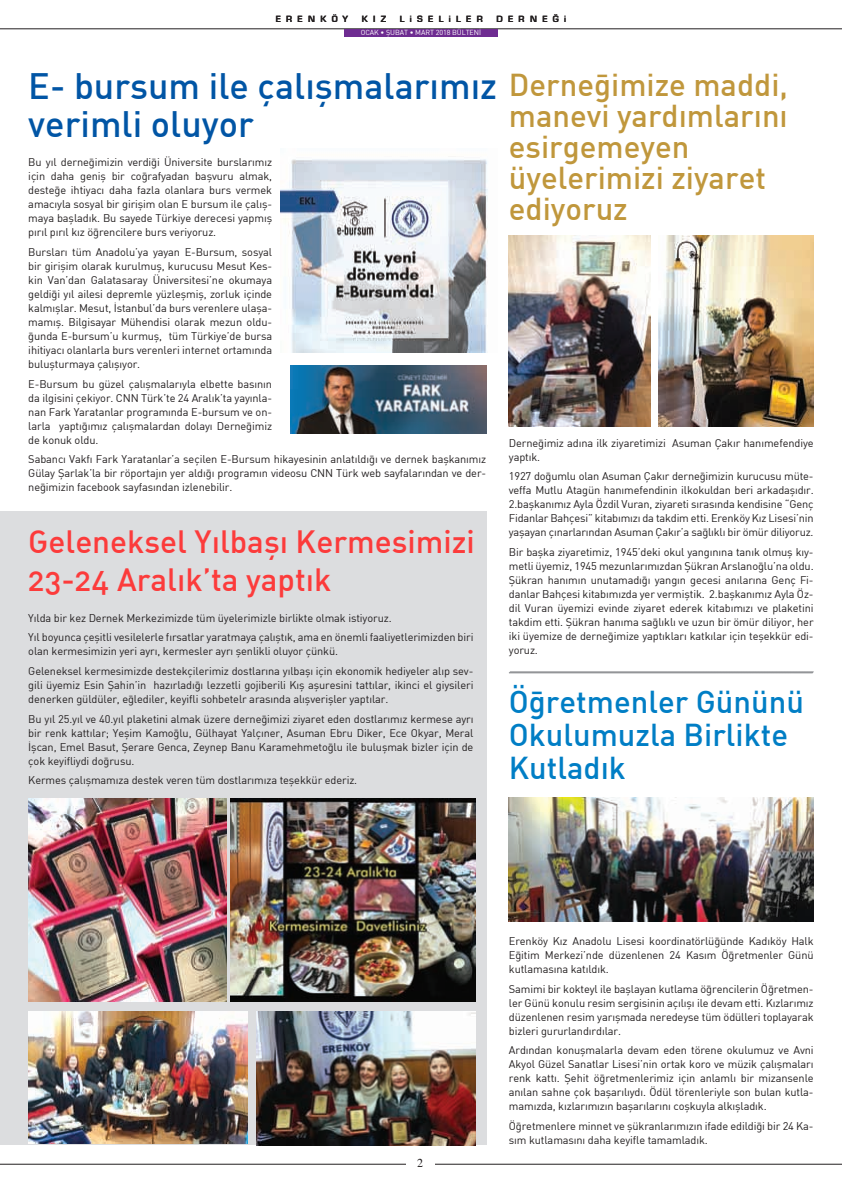
<style>
.page{position:relative;width:842px;height:1192px;background:#fff}
.page>*{position:absolute;margin:0;border:0;box-sizing:border-box;transform-origin:0 0}
.METIN{font:500 36px/38px "DIN";color:#0155a5}
.METIN-2{font:31.5px/37.4px "DIN Medium Alternate";color:#fc3b3b}
.METIN-3{font:500 31px/31px "DIN";color:#c0973c}
.METIN-4{font:500 31px/33px "DIN";color:#007ec5}
.t1{font:12px "Times";color:#231f20}
.METIN-5{font:11px/14px "DIN";letter-spacing:-.01em;color:#231f20;text-align:justify}
.t2{font:600 8.9px "Eurostile";letter-spacing:.6em;color:#231f20}
.t3{font:7.2px "DIN";letter-spacing:-.01em;color:#fff}
</style>
<div class="page">
<hr style="left:0;top:1163px;width:842px;height:1px;background:#231f20">
<div style="left:0;top:511px;width:486px;height:633px;background:#dcdddf"></div>
<hr style="left:0;top:29px;width:842px;height:1px;background:#231f20">
<div style="left:344px;top:29px;width:153px;height:8px;background:#6e2c91"></div>
<div style="left:406px;top:1157px;width:28px;height:12px;background:#fff"></div>
<img style="left:291px;top:365px;width:195px;height:68px">
<img style="left:280px;top:156px;width:208px;height:196px">
<img style="left:509px;top:235px;width:142px;height:191px">
<img style="left:658px;top:235px;width:156px;height:191px">
<svg style="left:509px;top:671px;width:305px;height:2px"></svg>
<img style="left:28px;top:1011px;width:219px;height:132px">
<img style="left:256px;top:1011px;width:219px;height:133px">
<img style="left:230px;top:798px;width:245px;height:202px">
<img style="left:28px;top:798px;width:199px;height:202px">
<img style="left:509px;top:797px;width:305px;height:124px">
<p class="t2" style="left:276px;top:13px;width:74px">ERENKÖY</p>
<p class="t2" style="left:362px;top:13px;width:26px">KIZ</p>
<p class="t2" style="left:400px;top:13px;width:84px">LiSELiLER</p>
<p class="t2" style="left:496px;top:13px;width:71px">DERNEĞi</p>
<p class="t3" style="left:361px;top:28px;width:122px">OCAK • ŞUBAT • MART 2018 BÜLTENİ</p>
<p class="METIN" style="left:28px;top:66px;width:470px">E- bursum ile çalışmalarımız verimli oluyor</p>
<p class="METIN-5" style="left:28px;top:155px;width:245px">Bu yıl derneğimizin verdiği Üniversite burslarımız için daha geniş bir coğrafyadan başvuru almak, desteğe ihtiyacı daha fazla olanlara burs vermek amacıyla sosyal bir girişim olan E bursum ile çalış&shy;maya başladık. Bu sayede Türkiye derecesi yapmış pırıl pırıl kız öğrencilere burs veriyoruz.</p>
<p class="METIN-5" style="left:28px;top:244px;width:245px">Bursları tüm Anadolu’ya yayan E-Bursum, sosyal bir girişim olarak kurulmuş, kurucusu Mesut Kes&shy;kin Van’dan Galatasaray Üniversitesi’ne okumaya geldiği yıl ailesi depremle yüzleşmiş, zorluk içinde kalmışlar. Mesut, İstanbul’da burs verenlere ulaşa&shy;mamış. Bilgisayar Mühendisi olarak mezun oldu&shy;ğunda E-bursum’u kurmuş, tüm Türkiye’de bursa ihitiyacı olanlarla burs verenleri internet ortamında buluşturmaya çalışıyor.</p>
<p class="METIN-5" style="left:28px;top:376px;width:245px">E-Bursum bu güzel çalışmalarıyla elbette basının da ilgisini çekiyor. CNN Türk’te 24 Aralık’ta yayınla&shy;nan Fark Yaratanlar programında E-bursum ve on&shy;larla yaptığımız çalışmalardan dolayı Derneğimiz de konuk oldu.</p>
<p class="METIN-5" style="left:28px;top:452px;width:459px">Sabancı Vakfı Fark Yaratanlar’a seçilen E-Bursum hikayesinin anlatıldığı ve dernek başkanımız Gülay Şarlak’la bir röportajın yer aldığı programın videosu CNN Türk web sayfalarından ve der&shy;neğimizin facebook sayfasından izlenebilir.</p>
<p class="METIN-2" style="left:28px;top:522px;width:448px">Geleneksel Yılbaşı Kermesimizi<br>23-24 Aralık’ta yaptık</p>
<p class="METIN-5" style="left:28px;top:610px;width:365px">Yılda bir kez Dernek Merkezimizde tüm üyelerimizle birlikte olmak istiyoruz.</p>
<p class="METIN-5" style="left:28px;top:630px;width:447px">Yıl boyunca çeşitli vesilelerle fırsatlar yaratmaya çalıştık, ama en önemli faaliyetlerimizden biri olan kermesimizin yeri ayrı, kermesler ayrı şenlikli oluyor çünkü.</p>
<p class="METIN-5" style="left:28px;top:663px;width:447px">Geleneksel kermesimizde destekçilerimiz dostlarına yılbaşı için ekonomik hediyeler alıp sev&shy;gili üyemiz Esin Şahin’in hazırladığı lezzetli gojiberili Kış aşuresini tattılar, ikinci el giysileri denerken güldüler, eğlediler, keyifli sohbetelr arasında alışverişler yaptılar.</p>
<p class="METIN-5" style="left:28px;top:711px;width:447px">Bu yıl 25.yıl ve 40.yıl plaketini almak üzere derneğimizi ziyaret eden dostlarımız kermese ayrı bir renk kattılar; Yeşim Kamoğlu, Gülhayat Yalçıner, Asuman Ebru Diker, Ece Okyar, Meral İşcan, Emel Basut, Şerare Genca, Zeynep Banu Karamehmetoğlu ile buluşmak bizler için de çok keyifliydi doğrusu.</p>
<p class="METIN-5" style="left:28px;top:773px;width:330px">Kermes çalışmamıza destek veren tüm dostlarımıza teşekkür ederiz.</p>
<p class="METIN-3" style="left:509px;top:68px;width:281px">Derneğimize maddi, manevi yardımlarını esirgemeyen üyelerimizi ziyaret ediyoruz</p>
<p class="METIN-5" style="left:509px;top:435px;width:306px">Derneğimiz adına ilk ziyaretimizi Asuman Çakır hanımefendiye yaptık.</p>
<p class="METIN-5" style="left:509px;top:469px;width:306px">1927 doğumlu olan Asuman Çakır derneğimizin kurucusu müte&shy;veffa Mutlu Atagün hanımefendinin ilkokuldan beri arkadaşıdır.<br>2.başkanımız Ayla Özdil Vuran, ziyareti sırasında kendisine “Genç Fidanlar Bahçesi” kitabımızı da takdim etti. Erenköy Kız Lisesi’nin yaşayan çınarlarından Asuman Çakır’a sağlıklı bir ömür diliyoruz.</p>
<p class="METIN-5" style="left:509px;top:544px;width:306px">Bir başka ziyaretimiz, 1945’deki okul yangınına tanık olmuş kıy&shy;metli üyemiz, 1945 mezunlarımızdan Şükran Arslanoğlu’na oldu.<br>Şükran hanımın unutamadığı yangın gecesi anılarına Genç Fi&shy;danlar Bahçesi kitabımızda yer vermiştik. 2.başkanımız Ayla Öz&shy;dil Vuran üyemizi evinde ziyaret ederek kitabımızı ve plaketini takdim etti. Şükran hanıma sağlıklı ve uzun bir ömür diliyor, her iki üyemize de derneğimize yaptıkları katkılar için teşekkür edi&shy;yoruz.</p>
<p class="METIN-4" style="left:509px;top:683px;width:297px">Öğretmenler Gününü<br>Okulumuzla Birlikte<br>Kutladık</p>
<p class="t1" style="left:417px;top:1151px;width:7px">2</p>
<p class="METIN-5" style="left:509px;top:933px;width:306px">Erenköy Kız Anadolu Lisesi koordinatörlüğünde Kadıköy Halk Eğitim Merkezi’nde düzenlenen 24 Kasım Öğretmenler Günü kutlamasına katıldık.</p>
<p class="METIN-5" style="left:509px;top:981px;width:306px">Samimi bir kokteyl ile başlayan kutlama öğrencilerin Öğretmen&shy;ler Günü konulu resim sergisinin açılışı ile devam etti. Kızlarımız düzenlenen resim yarışmada neredeyse tüm ödülleri toplayarak bizleri gururlandırdılar.</p>
<p class="METIN-5" style="left:509px;top:1042px;width:306px">Ardından konuşmalarla devam eden törene okulumuz ve Avni Akyol Güzel Sanatlar Lisesi’nin ortak koro ve müzik çalışmaları renk kattı. Şehit öğretmenlerimiz için anlamlı bir mizansenle anılan sahne çok başarılıydı. Ödül törenleriyle son bulan kutla&shy;mamızda, kızlarımızın başarılarını coşkuyla alkışladık.</p>
<p class="METIN-5" style="left:509px;top:1118px;width:306px">Öğretmenlere minnet ve şükranlarımızın ifade edildiği bir 24 Ka&shy;sım kutlamasını daha keyifle tamamladık.</p>
</div>
